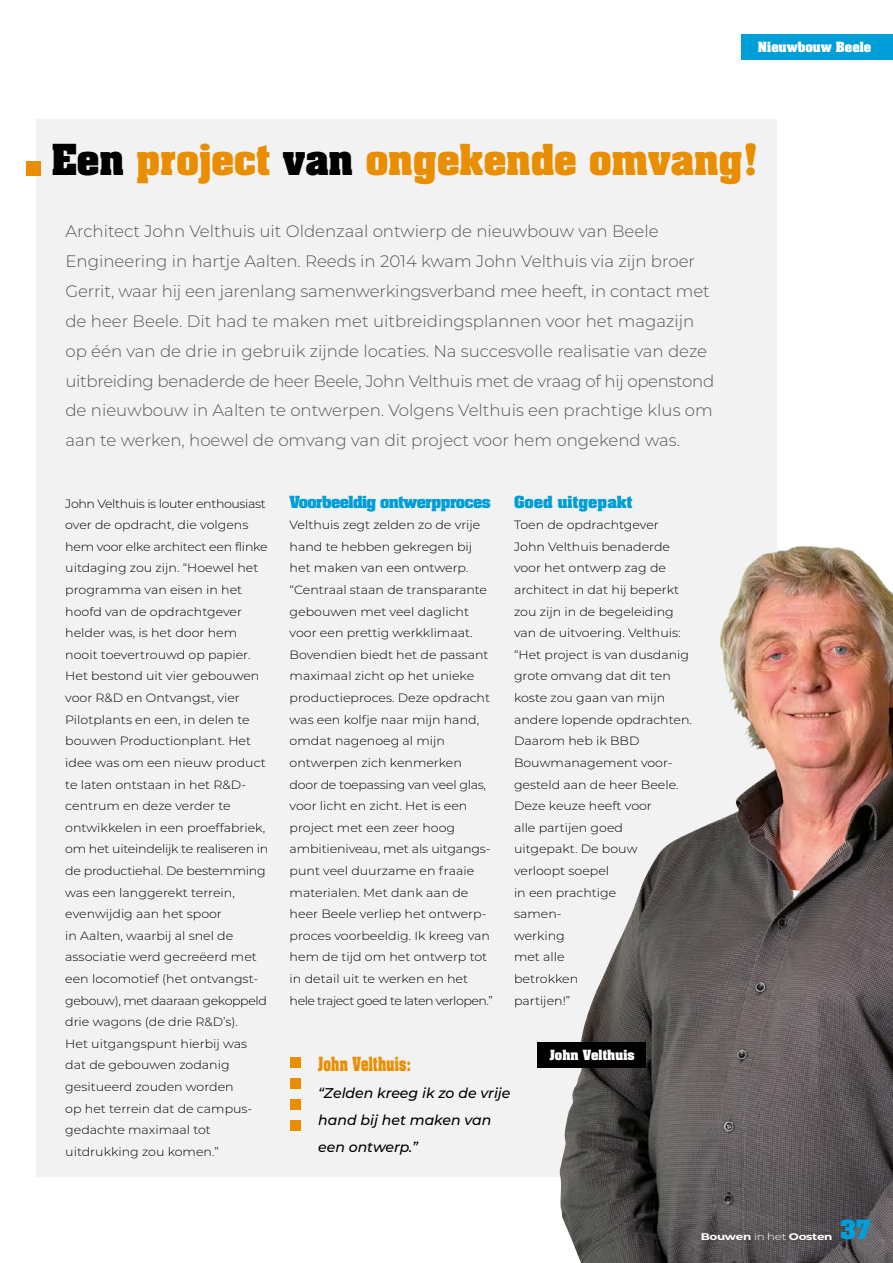
<style>
.page{position:relative;width:893px;height:1263px;background:#fff}
.page>*{position:absolute;margin:0;border:0;box-sizing:border-box;transform-origin:0 0}
.t1{font:700 36.45px "Aachen";color:#e98e00}
.t2{font:700 22.5px "Aachen";color:#009ed9}
.t3{font:300 16.65px/29.8px "Montserrat";color:#565655}
.t4{font:700 16.65px "Aachen";letter-spacing:.02em;color:#e98e00;scale:.73 1}
.t5{font:700 14.25px "Aachen";letter-spacing:-.04em;color:#009ed9;scale:1.05 1}
.t6{font:700 14.25px "Aachen";color:#009ed9;scale:1.05 1}
.t7{font:italic 500 14.1px/27px "Montserrat";color:#000}
.t8{font:300 12px/21.6px "Montserrat";color:#000;scale:1.05 1}
.t9{font:700 12px "Aachen";color:#fff}
.t10{font:700 9.6px "Montserrat";letter-spacing:-.03em;color:#fff;scale:1.25 1}
.s1{color:#000}
.s2{font-weight:300}
</style>
<div class="page">
<div style="left:36px;top:119px;width:741px;height:1058px;background:#f2f2f2"></div>
<div style="left:26px;top:161px;width:15px;height:14px;background:#e98e00"></div>
<img style="left:559px;top:546px;width:334px;height:717px">
<div style="left:290px;top:1057px;width:10px;height:10px;background:#e98e00"></div>
<div style="left:290px;top:1078px;width:10px;height:11px;background:#e98e00"></div>
<div style="left:290px;top:1099px;width:10px;height:11px;background:#e98e00"></div>
<div style="left:290px;top:1120px;width:10px;height:11px;background:#e98e00"></div>
<div style="left:537px;top:1042px;width:108px;height:26px;background:#000"></div>
<div style="left:742px;top:34px;width:151px;height:25px;background:#009ed9"></div>
<p class="t9" style="left:758px;top:38px;width:115px">Nieuwbouw Beele</p>
<h1 class="t1" style="left:51px;top:134px;width:709px"><span class="s1">Een</span> project <span class="s1">van</span> ongekende omvang!</h1>
<p class="t3" style="left:65px;top:216px;width:650px">Architect John Velthuis uit Oldenzaal ontwierp de nieuwbouw van Beele Engineering in hartje Aalten. Reeds in 2014 kwam John Velthuis via zijn broer Gerrit, waar hij een jarenlang samenwerkingsverband mee heeft, in contact met de heer Beele. Dit had te maken met uitbreidingsplannen voor het magazijn op één van de drie in gebruik zijnde locaties. Na succesvolle realisatie van deze uitbreiding benaderde de heer Beele, John Velthuis met de vraag of hij openstond de nieuwbouw in Aalten te ontwerpen. Volgens Velthuis een prachtige klus om aan te werken, hoewel de omvang van dit project voor hem ongekend was.</p>
<p class="t6" style="left:514px;top:491px;width:114px">Goed uitgepakt</p>
<p class="t8" style="left:514px;top:514px;width:171px">Toen de opdrachtgever<br>John Velthuis benaderde voor het ontwerp zag de architect in dat hij beperkt zou zijn in de begeleiding van de uitvoering. Velthuis: “Het project is van dusdanig grote omvang dat dit ten koste zou gaan van mijn andere lopende opdrachten.<br>Daarom heb ik BBD<br>Bouwmanagement voor&shy;gesteld aan de heer Beele.<br>Deze keuze heeft voor<br>alle partijen goed<br>uitgepakt. De bouw<br>verloopt soepel<br>in een prachtige<br>samen-<br>werking<br>met alle<br>betrokken<br>partijen!”</p>
<p class="t8" style="left:65px;top:492px;width:195px">John Velthuis is louter enthousiast over de opdracht, die volgens hem voor elke architect een flinke uitdaging zou zijn. “Hoewel het programma van eisen in het hoofd van de opdrachtgever helder was, is het door hem nooit toevertrouwd op papier.<br>Het bestond uit vier gebouwen voor R&amp;D en Ontvangst, vier<br>Pilotplants en een, in delen te bouwen Productionplant. Het idee was om een nieuw product te laten ontstaan in het R&amp;D&shy;centrum en deze verder te ontwikkelen in een proeffabriek, om het uiteindelijk te realiseren in de productiehal. De bestemming was een langgerekt terrein, evenwijdig aan het spoor<br>in Aalten, waarbij al snel de associatie werd gecreëerd met een locomotief (het ontvangst&shy;gebouw), met daaraan gekoppeld drie wagons (de drie R&amp;D’s).<br>Het uitgangspunt hierbij was dat de gebouwen zodanig gesitueerd zouden worden<br>op het terrein dat de campus&shy;gedachte maximaal tot uitdrukking zou komen.”</p>
<p class="t5" style="left:290px;top:491px;width:193px">Voorbeeldig ontwerpproces</p>
<p class="t8" style="left:290px;top:514px;width:195px">Velthuis zegt zelden zo de vrije hand te hebben gekregen bij het maken van een ontwerp. “Centraal staan de transparante gebouwen met veel daglicht voor een prettig werkklimaat.<br>Bovendien biedt het de passant maximaal zicht op het unieke productieproces. Deze opdracht was een kolfje naar mijn hand, omdat nagenoeg al mijn ontwerpen zich kenmerken door de toepassing van veel glas, voor licht en zicht. Het is een project met een zeer hoog ambitieniveau, met als uitgangs&shy;punt veel duurzame en fraaie materialen. Met dank aan de heer Beele verliep het ontwerp&shy;proces voorbeeldig. Ik kreeg van hem de tijd om het ontwerp tot in detail uit te werken en het hele traject goed te laten verlopen.”</p>
<p class="t9" style="left:550px;top:1047px;width:86px">John Velthuis</p>
<h3 class="t4" style="left:318px;top:1052px;width:129px">John Velthuis:</h3>
<p class="t7" style="left:318px;top:1079px;width:194px">“Zelden kreeg ik zo de vrije hand bij het maken van een ontwerp.”</p>
<p class="t10" style="left:701px;top:1229px;width:107px">Bouwen <span class="s2">in het</span> Oosten</p>
<h2 class="t2" style="left:841px;top:1213px;width:32px">37</h2>
</div>
